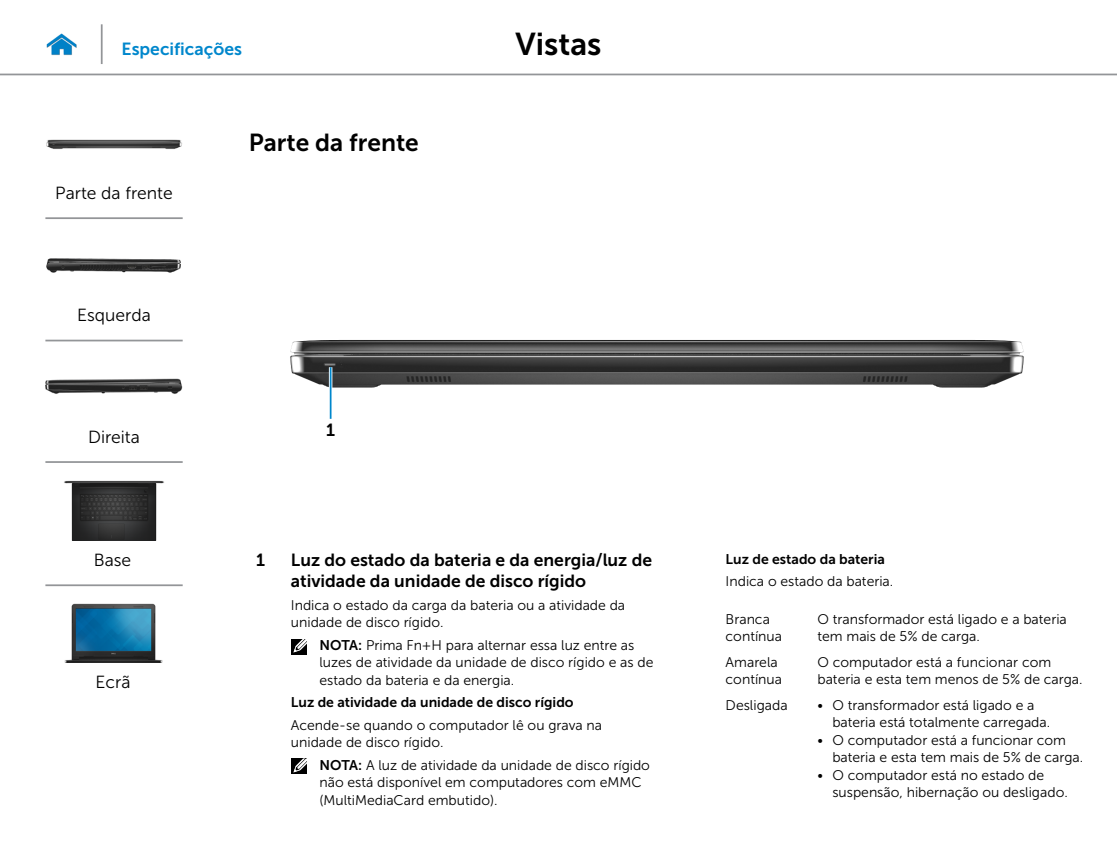
<style>
.page{position:relative;width:1117px;height:844px;background:#fff}
.page>*{position:absolute;margin:0;border:0;box-sizing:border-box;transform-origin:0 0}
.t1{font:31.5px "Museo Sans For Dell 700";color:#000}
.Head2{font:24.5px "Museo Sans For Dell 700";color:#000}
.Callout_Head{font:17.5px/21px "Museo Sans For Dell 700";color:#000}
.t2{font:17.5px "Museo Sans For Dell 300";color:#000}
.Hyperlink{font:17.5px "Museo Sans For Dell 700";color:#0087cc}
.Callout-L{font:17.5px "Museo Sans For Dell 700";color:#000}
.Note{font:14px/17.5px "Museo Sans For Dell 300";color:#000}
.Callout_description{font:14px/17.5px "Museo Sans For Dell 300";color:#000}
.Callout_description-2{font:14px "Museo Sans For Dell 700";color:#000}
.s1{font-family:"Museo Sans For Dell 700"}
</style>
<div class="page">
<hr style="left:0;top:74px;width:1116px;height:1px;background:#939598">
<img style="left:46px;top:33px;width:31px;height:23px">
<img style="left:290px;top:340px;width:734px;height:48px">
<hr style="left:329px;top:367px;width:3px;height:52px;background:#fff">
<hr style="left:330px;top:367px;width:1px;height:52px;background:#0087cc">
<div style="left:291px;top:638px;width:16px;height:16px;background:#000"></div>
<svg style="left:293px;top:638px;width:14px;height:14px"></svg>
<div style="left:291px;top:758px;width:16px;height:16px;background:#000"></div>
<svg style="left:293px;top:758px;width:14px;height:14px"></svg>
<hr style="left:101px;top:24px;width:2px;height:40px;background:#939598">
<img style="left:46px;top:139px;width:136px;height:10px">
<img style="left:46px;top:258px;width:135px;height:15px">
<img style="left:45px;top:378px;width:137px;height:16px">
<img style="left:64px;top:480px;width:100px;height:60px">
<img style="left:65px;top:603px;width:98px;height:59px">
<hr style="left:45px;top:217px;width:138px;height:2px;background:#939598">
<hr style="left:45px;top:339px;width:138px;height:2px;background:#939598">
<hr style="left:45px;top:461px;width:138px;height:2px;background:#939598">
<hr style="left:45px;top:584px;width:138px;height:2px;background:#939598">
<p class="Hyperlink" style="left:122px;top:39px;width:122px">Especificações</p>
<h1 class="t1" style="left:515px;top:26px;width:87px">Vistas</h1>
<p class="t2" style="left:55px;top:183px;width:119px">Parte da frente</p>
<p class="t2" style="left:77px;top:305px;width:75px">Esquerda</p>
<p class="t2" style="left:88px;top:428px;width:53px">Direita</p>
<p class="t2" style="left:94px;top:550px;width:39px">Base</p>
<p class="t2" style="left:96px;top:672px;width:36px">Ecrã</p>
<p class="Head2" style="left:249px;top:128px;width:172px">Parte da frente</p>
<p class="Callout-L" style="left:326px;top:420px;width:10px">1</p>
<p class="Callout_Head" style="left:256px;top:549px;width:10px">1</p>
<p class="Callout_Head" style="left:291px;top:549px;width:362px">Luz do estado da bateria e da energia/luz de atividade da unidade de disco rígido</p>
<p class="Callout_description" style="left:291px;top:596px;width:336px">Indica o estado da carga da bateria ou a atividade da unidade de disco rígido.</p>
<p class="Note" style="left:319px;top:636px;width:335px"><span class="s1">NOTA:</span> Prima Fn+H para alternar essa luz entre as luzes de atividade da unidade de disco rígido e as de estado da bateria e da energia.</p>
<p class="Callout_description-2" style="left:291px;top:694px;width:284px">Luz de atividade da unidade de disco rígido</p>
<p class="Callout_description" style="left:291px;top:716px;width:313px">Acende-se quando o computador lê ou grava na unidade de disco rígido.</p>
<p class="Note" style="left:319px;top:756px;width:332px"><span class="s1">NOTA:</span> A luz de atividade da unidade de disco rígido não está disponível em computadores com eMMC (MultiMediaCard embutido).</p>
<p class="Callout_description-2" style="left:725px;top:550px;width:161px">Luz de estado da bateria</p>
<p class="Callout_description" style="left:725px;top:572px;width:169px">Indica o estado da bateria.</p>
<p class="Callout_description" style="left:725px;top:610px;width:58px">Branca contínua</p>
<p class="Callout_description" style="left:817px;top:610px;width:251px">O transformador está ligado e a bateria tem mais de 5% de carga.</p>
<p class="Callout_description" style="left:725px;top:653px;width:58px">Amarela contínua</p>
<p class="Callout_description" style="left:817px;top:653px;width:267px">O computador está a funcionar com bateria e esta tem menos de 5% de carga.</p>
<p class="Callout_description" style="left:725px;top:696px;width:63px">Desligada</p>
<p class="Note" style="left:832px;top:696px;width:219px;text-indent:-15px">• O transformador está ligado e a bateria está totalmente carregada.</p>
<p class="Note" style="left:832px;top:731px;width:252px;text-indent:-15px">• O computador está a funcionar com bateria e esta tem mais de 5% de carga.</p>
<p class="Note" style="left:832px;top:766px;width:237px;text-indent:-15px">• O computador está no estado de suspensão, hibernação ou desligado.</p>
</div>
